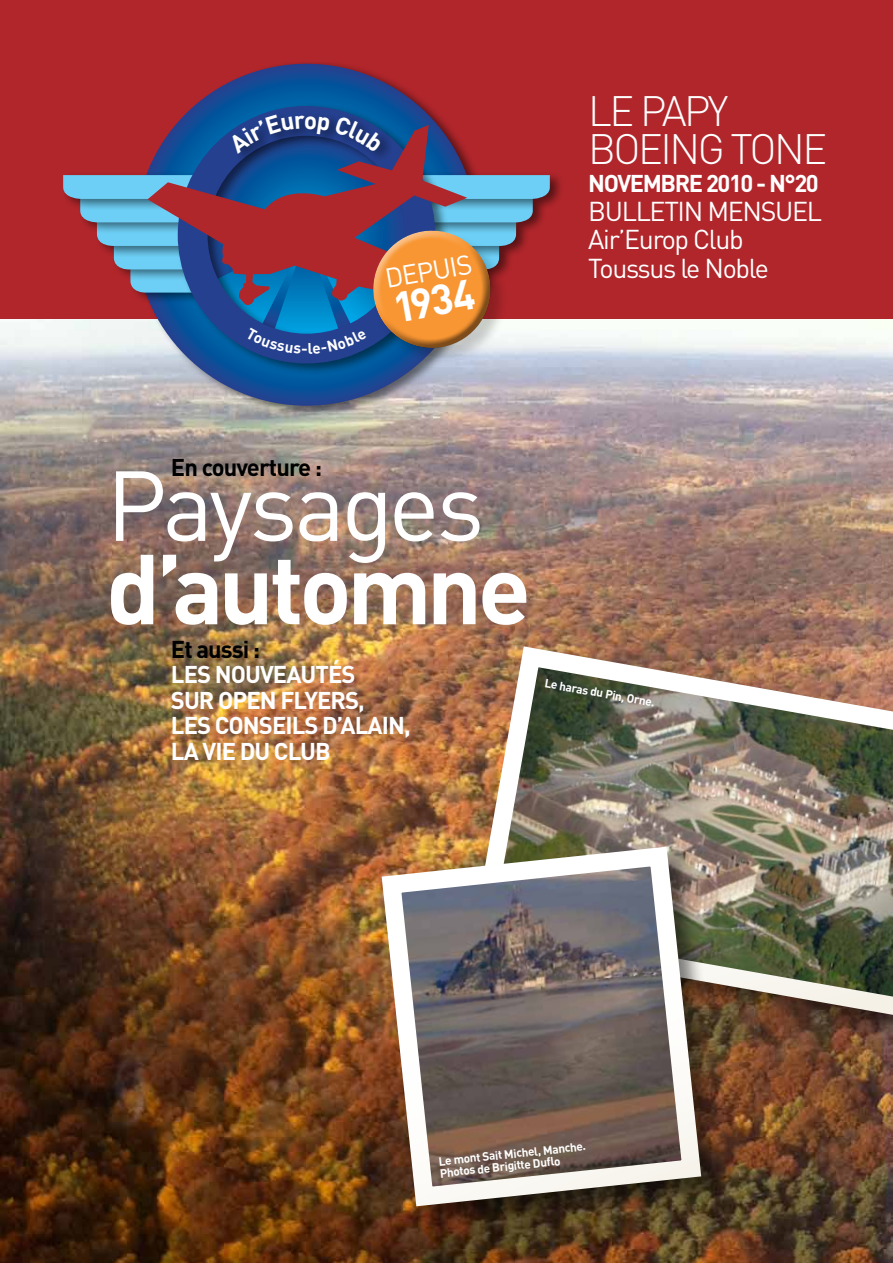
<style>
.page{position:relative;width:893px;height:1263px;background:#fff}
.page>*{position:absolute;margin:0;border:0;box-sizing:border-box;transform-origin:0 0}
.t1{font:700 97.65px "DIN";letter-spacing:-.05em;color:#fff}
.t2{font:97.65px "DIN";letter-spacing:-.045em;color:#fff}
.t3{font:300 42px/37.5px "DIN";letter-spacing:-.06em;color:#fff}
.t4{font:700 42px "DIN";color:#fff}
.t5{font:27px/28.5px "DIN";letter-spacing:-.05em;color:#fff}
.t6{font:700 24px/25.5px "DIN";letter-spacing:-.04em;color:#fff}
.t7{font:700 24px "DIN";letter-spacing:-.04em;color:#000}
.t8{font:700 12px/12px "DIN";color:#fff}
</style>
<div class="page">
<img style="left:0;top:319px;width:893px;height:944px">
<img style="left:461px;top:636px;width:432px;height:394px">
<div style="left:379px;top:844px;width:346px;height:386px;background:#000;opacity:.5"></div>
<img style="left:372px;top:837px;width:339px;height:379px">
<div style="left:0;top:0;width:893px;height:319px;background:#b0262b"></div>
<div style="left:133px;top:62px;width:358px;height:355px;background:#000;opacity:.5"></div>
<svg style="left:136px;top:64px;width:341px;height:342px"></svg>
<div style="left:350px;top:170px;width:214px;height:40px;background:#000;opacity:.5"></div>
<div style="left:64px;top:170px;width:211px;height:40px;background:#ad252a"></div>
<div style="left:176px;top:101px;width:273px;height:273px;background:#000;opacity:.5"></div>
<svg style="left:174px;top:102px;width:265px;height:265px"></svg>
<div style="left:230px;top:110px;width:162px;height:53px;background:#000;opacity:.5"></div>
<svg style="left:148px;top:125px;width:319px;height:50px"></svg>
<div style="left:373px;top:230px;width:135px;height:136px;background:#000;opacity:.2"></div>
<svg style="left:64px;top:175px;width:486px;height:185px"></svg>
<svg style="left:227px;top:115px;width:157px;height:39px"></svg>
<p class="t5" style="left:383px;top:264px;width:89px;rotate:-10deg">Depuis</p>
<h2 class="t4" style="left:389px;top:281px;width:84px;rotate:-10deg">1934</h2>
<h2 class="t3" style="left:588px;top:92px;width:241px">LE PAPY<br>BOEING TONE</h2>
<p class="t6" style="left:588px;top:170px;width:57px">NOVEMB</p>
<p class="t6" style="left:675px;top:170px;width:146px">RE 2010 - N°20</p>
<p class="t5" style="left:588px;top:196px;width:235px">Bulletin mensuel<br>Air’Europ Club<br>Toussus le N oble</p>
<p class="t7" style="left:171px;top:451px;width:153px">EN COUVERTURE :</p>
<h1 class="t2" style="left:106px;top:445px;width:380px">Paysages</h1>
<h1 class="t1" style="left:106px;top:525px;width:426px">D’AUTOMNE</h1>
<p class="t7" style="left:171px;top:634px;width:91px">ET AUSSI :</p>
<p class="t6" style="left:171px;top:661px;width:241px">LES NOUVEAUTÉS<br>SUR OPEN FLYERS,<br>LES CONSEILS D’ALAIN,<br>LA VIE DU CLUB</p>
<p class="t8" style="left:546px;top:676px;width:113px;rotate:10deg">LE HARAS DU PIN, ORNE.</p>
<p class="t8" style="left:438px;top:1155px;width:149px;rotate:-6deg">LE MONT SAIT MICHEL, MANCHE.<br>PHOTOS DE BRIGITTE DUFL O</p>
</div>
